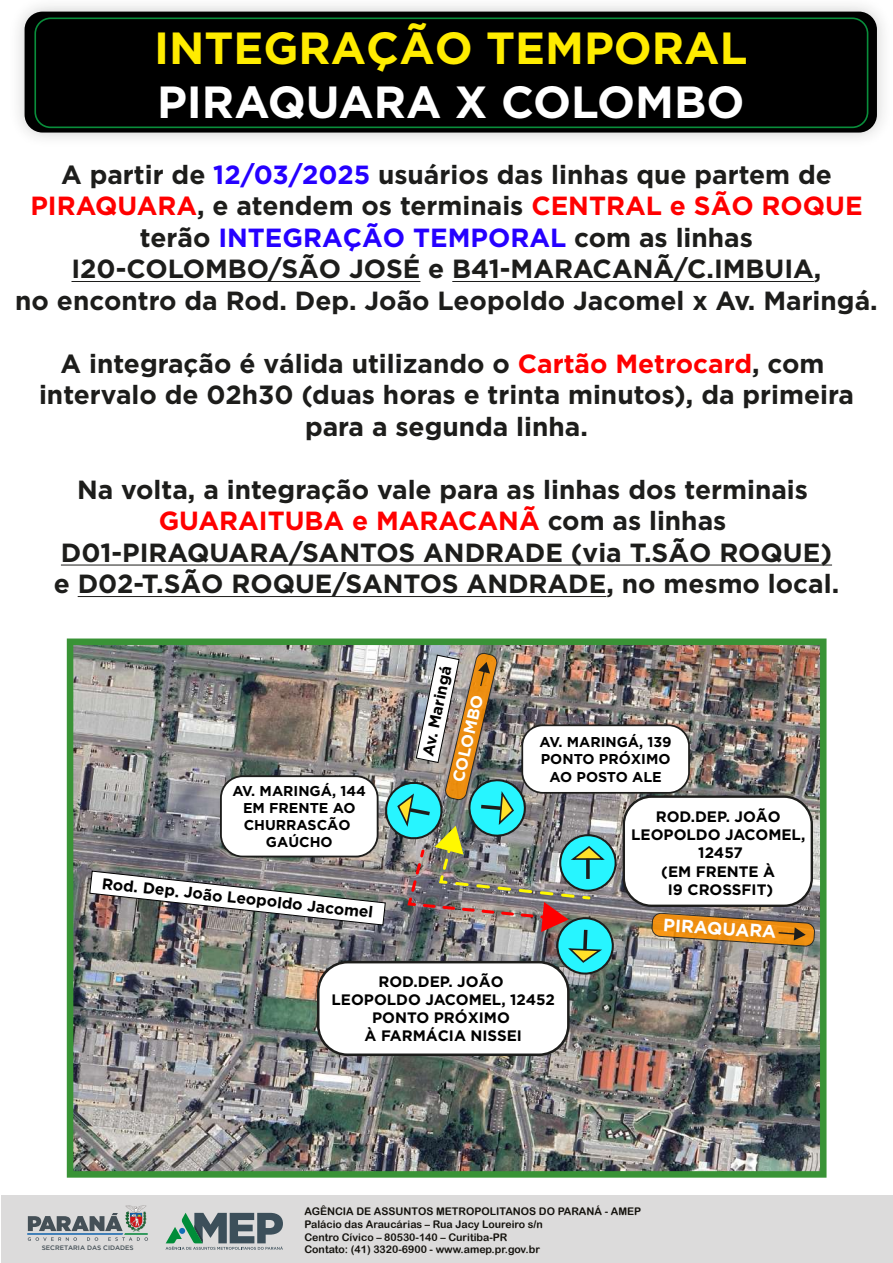
<style>
.page{position:relative;width:893px;height:1263px;background:#fff}
.page>*{position:absolute;margin:0;border:0;box-sizing:border-box;transform-origin:0 0}
.t1{font:700 45px "Gotham";color:#ffec00}
.t2{font:700 45px "Gotham";color:#fff}
.t3{font:700 26.25px/31.5px "Gotham";color:#1d1d1b;text-align:center}
.t4{font:700 17.85px "Gotham";color:#fff}
.t5{font:700 16.35px "Gotham";color:#fff}
.t6{font:700 15.6px "Gotham";color:#000}
.t7{font:700 15.15px/18.1px "Gotham";color:#000;text-align:center}
.t8{font:700 14.25px/17.1px "Gotham";color:#000;text-align:center}
.t9{font:10.5px/12.6px "Arial Rounded MT Bold";color:#13110c}
.t10{font:500 6.45px "Gotham";color:#455057}
.s1{color:#2500ff}
.s2{color:#f00}
</style>
<div class="page">
<img style="left:75px;top:646px;width:743px;height:524px">
<div style="left:67px;top:638px;width:759px;height:540px;border:7px solid #399336"></div>
<img style="left:18px;top:6px;width:865px;height:133px">
<div style="left:34px;top:17px;width:834px;height:111px;border:2px solid #098d3b;border-radius:15px"></div>
<div style="left:2px;top:1195px;width:891px;height:68px;background:#dcdbdb"></div>
<svg style="left:166px;top:1213px;width:117px;height:37px"></svg>
<svg style="left:27px;top:1205px;width:121px;height:36px"></svg>
<hr style="left:71px;top:281px;width:349px;height:1px;background:#1d1d1b">
<hr style="left:452px;top:281px;width:362px;height:1px;background:#1d1d1b">
<hr style="left:61px;top:565px;width:771px;height:1px;background:#1d1d1b">
<hr style="left:78px;top:596px;width:528px;height:1px;background:#1d1d1b">
<div style="left:624px;top:797px;width:188px;height:109px;background:#fff;border-radius:28px"></div>
<div style="left:623px;top:795px;width:190px;height:112px;border:2px solid #1d1d1b;border-radius:28px"></div>
<div style="left:522px;top:725px;width:167px;height:68px;background:#fff;border-radius:21px"></div>
<div style="left:521px;top:724px;width:169px;height:70px;border:2px solid #1d1d1b;border-radius:21px"></div>
<div style="left:318px;top:962px;width:250px;height:93px;background:#fff;border-radius:29px"></div>
<div style="left:317px;top:961px;width:253px;height:95px;border:3px solid #1d1d1b;border-radius:29px"></div>
<svg style="left:651px;top:913px;width:164px;height:33px;background:#c18435"></svg>
<img style="left:89px;top:653px;width:526px;height:322px">
<h1 class="t1" style="left:154px;top:22px;width:595px">INTEGRAÇÃO TEMPORAL</h1>
<h1 class="t2" style="left:157px;top:76px;width:589px">PIRAQUARA X COLOMBO</h1>
<p class="t3" style="left:15px;top:158px;width:864px">A partir de <span class="s1">12/03/2025</span> usuários das linhas que partem de <span class="s2">PIRAQUARA</span>, e atendem os terminais <span class="s2">CENTRAL e SÃO ROQUE </span>terão <span class="s1">INTEGRAÇÃO TEMPORAL</span> com as linhas I20-COLOMBO/SÃO JOSÉ e B41-MARACANÃ/C.IMBUIA,<br>no encontro da Rod. Dep. João Leopoldo Jacomel x Av. Maringá.</p>
<p class="t3" style="left:39px;top:347px;width:816px">A integração é válida utilizando o <span class="s2">Cartão Metrocard</span>, com intervalo de 02h30 (duas horas e trinta minutos), da primeira para a segunda linha.</p>
<p class="t3" style="left:54px;top:473px;width:787px">Na volta, a integração vale para as linhas dos terminais <span class="s2">GUARAITUBA e MARACANÃ</span> com as linhas D01-PIRAQUARA/SANTOS ANDRADE (via T.SÃO ROQUE) e D02-T.SÃO ROQUE/SANTOS ANDRADE, no mesmo local.</p>
<p class="t8" style="left:232px;top:782px;width:135px">AV. MARINGÁ, 144<br>EM FRENTE AO<br>CHURRASCÃO<br>GAÚCHO</p>
<p class="t6" style="left:103px;top:874px;width:274px;rotate:6deg">Rod. Dep. João Leopoldo Jacomel</p>
<p class="t6" style="left:419px;top:754px;width:93px;rotate:-78deg">Av. Maringá</p>
<p class="t5" style="left:449px;top:779px;width:90px;rotate:-77deg">COLOMBO</p>
<p class="t8" style="left:540px;top:733px;width:134px">AV. MARINGÁ, 139<br>PONTO PRÓXIMO<br>AO POSTO ALE</p>
<p class="t7" style="left:631px;top:807px;width:176px">ROD.DEP. JOÃO<br>LEOPOLDO JACOMEL,<br>12457<br>(EM FRENTE À<br>I9 CROSSFIT)</p>
<p class="t4" style="left:664px;top:914px;width:115px;rotate:4deg">PIRAQUARA</p>
<p class="t10" style="left:42px;top:1244px;width:93px">SECRETARIA DAS CIDADES</p>
<p class="t7" style="left:332px;top:972px;width:225px">ROD.DEP. JOÃO<br>LEOPOLDO JACOMEL, 12452<br>PONTO PRÓXIMO<br>À FARMÁCIA NISSEI</p>
<p class="t9" style="left:304px;top:1205px;width:338px">AGÊNCIA DE ASSUNTOS METROPOLITANOS DO PARANÁ - AMEP Palácio das Araucárias – Rua Jacy Loureiro s/n<br>Centro Cívico – 80530-140 – Curitiba-PR<br>Contato: (41) 3320-6900 - www.amep.pr.gov.br</p>
</div>
